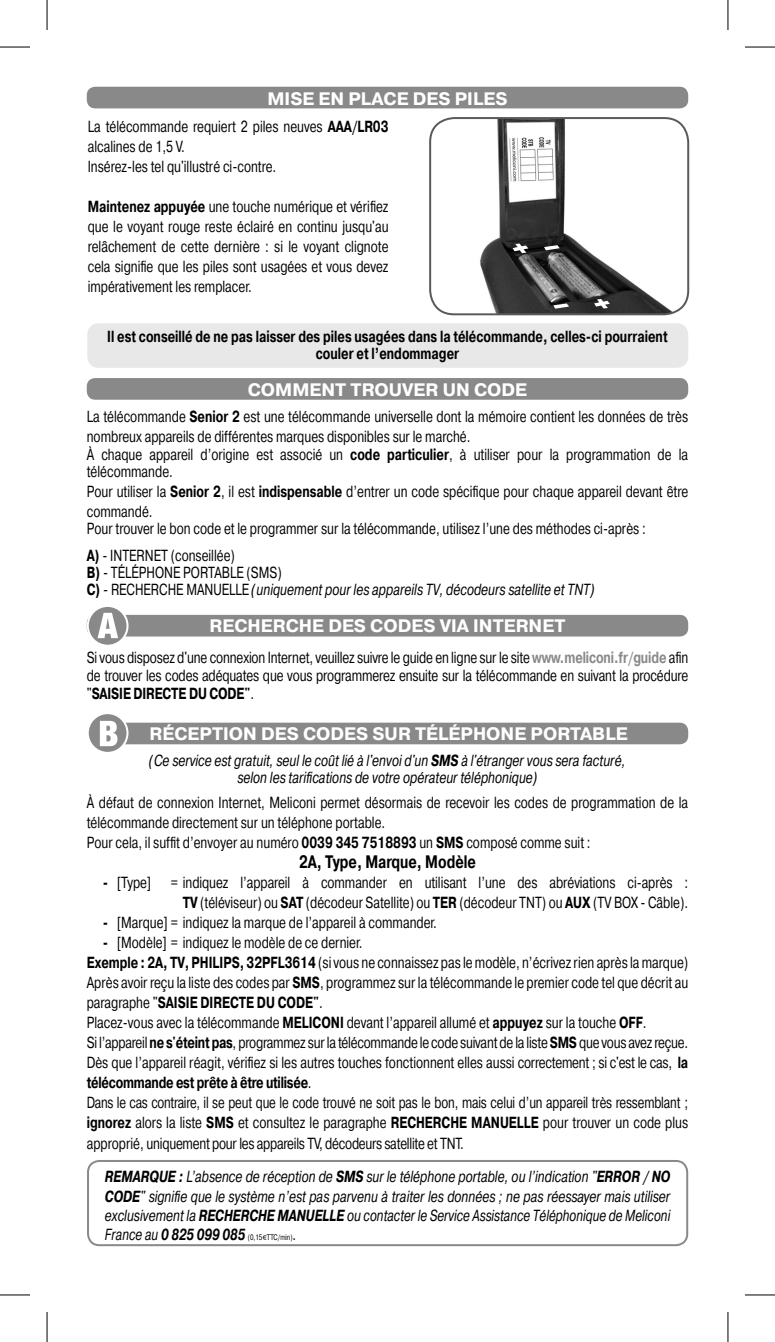
<style>
.page{position:relative;width:775px;height:1342px;background:#fff}
.page>*{position:absolute;margin:0;border:0;box-sizing:border-box;transform-origin:0 0}
.t1{font:700 18px "Pragmatica TT";color:#fff}
.t2{font:700 18px "Pragmatica TT";color:#000;scale:.75 1}
.t3{font:16px/20px "Pragmatica TT";color:#000;scale:.75 1}
.t4{font:italic 16px/17px "Pragmatica TT";color:#000;scale:.75 1}
.t5{font:700 16px/17px "Pragmatica TT";color:#000;text-align:center;scale:.75 1}
.t6{font:8px "Pragmatica TT";color:#000;scale:.75 1}
.s1{font-weight:700}
.s2{font-weight:700;font-style:normal}
.s3{font-style:normal}
.s4{font-weight:700;color:#898989}
.s5{font-style:italic;font-size:16px}
.s6{font-weight:700;font-style:italic;font-size:16px}
.s7{font-family:"Helvetica"}
.s8{font-size:16px}
</style>
<div class="page">
<div style="left:87px;top:378px;width:601px;height:22px;background:#898989;border-radius:9px"></div>
<div style="left:87px;top:87px;width:601px;height:21px;background:#898989;border-radius:9px"></div>
<div style="left:87px;top:615px;width:601px;height:21px;background:#898989;border-radius:9px"></div>
<div style="left:88px;top:606px;width:39px;height:39px;background:#898989;border-radius:50%"></div>
<div style="left:87px;top:605px;width:41px;height:41px;border:2px solid #fff;border-radius:50%"></div>
<svg style="left:97px;top:612px;width:21px;height:26px"></svg>
<div style="left:88px;top:722px;width:600px;height:22px;background:#898989;border-radius:9px"></div>
<svg style="left:88px;top:713px;width:39px;height:39px"></svg>
<div style="left:87px;top:712px;width:41px;height:41px;border:2px solid #fff;border-radius:50%"></div>
<svg style="left:100px;top:720px;width:17px;height:26px"></svg>
<div style="left:87px;top:1159px;width:601px;height:86px;border:2px solid #898989;border-radius:11px"></div>
<div style="left:87px;top:323px;width:601px;height:45px;background:#e8e8e8;border-radius:11px"></div>
<img style="left:480px;top:120px;width:192px;height:192px">
<div style="left:429px;top:117px;width:260px;height:198px;border:2px solid #5a5a5a;border-radius:24px"></div>
<svg style="left:512px;top:243px;width:16px;height:10px"></svg>
<svg style="left:553px;top:303px;width:16px;height:6px"></svg>
<svg style="left:544px;top:245px;width:15px;height:5px"></svg>
<svg style="left:594px;top:299px;width:15px;height:9px"></svg>
<hr style="left:0;top:47px;width:30px;height:1px;background:#000">
<hr style="left:744px;top:47px;width:30px;height:1px;background:#000">
<hr style="left:0;top:1294px;width:30px;height:1px;background:#000">
<hr style="left:744px;top:1294px;width:30px;height:1px;background:#000">
<hr style="left:47px;top:0;width:1px;height:30px;background:#000">
<hr style="left:47px;top:1311px;width:1px;height:30px;background:#000">
<hr style="left:727px;top:0;width:1px;height:30px;background:#000">
<hr style="left:727px;top:1311px;width:1px;height:30px;background:#000">
<p class="t1" style="left:267px;top:88px;width:241px">MISE EN PLACE DES PILES</p>
<p class="t3" style="left:88px;top:117px;width:402px">La télécommande requiert 2 piles neuves <span class="s1">AAA/LR03 </span>alcalines de 1,5 V.<br>Insérez-les tel qu'illustré ci-contre.</p>
<p class="t3" style="left:88px;top:197px;width:402px;text-align:justify"><span class="s1">Maintenez appuyée</span> une touche numérique et vérifiez que le voyant rouge reste éclairé en continu jusqu'au relâchement de cette dernière : si le voyant clignote cela signifie que les piles sont usagées et vous devez impérativement les remplacer.</p>
<p class="t5" style="left:107px;top:329px;width:748px">Il est conseillé de ne pas laisser des piles usagées dans la télécommande, celles-ci pourraient couler et l’endommager</p>
<p class="t1" style="left:248px;top:378px;width:281px">COMMENT TROUVER UN CODE</p>
<p class="t3" style="left:87px;top:407px;width:803px">La télécommande <span class="s1">Senior 2</span> est une télécommande universelle dont la mémoire contient les données de très nombreux appareils de différentes marques disponibles sur le marché.</p>
<p class="t3" style="left:87px;top:446px;width:803px;line-height:17px">À chaque appareil d’origine est associé un <span class="s1">code particulier</span>, à utiliser pour la programmation de la télécommande.</p>
<p class="t3" style="left:87px;top:481px;width:803px">Pour utiliser la <span class="s1">Senior 2</span>, il est <span class="s1">indispensable</span> d’entrer un code spécifique pour chaque appareil devant être commandé.</p>
<p class="t3" style="left:87px;top:515px;width:746px;line-height:27px">Pour trouver le bon code et le programmer sur la télécommande, utilisez l’une des méthodes ci-après :<br><span class="s1">A)</span> - INTERNET (conseillée)</p>
<p class="t4" style="left:87px;top:563px;width:678px"><span class="s2">B)</span> <span class="s3">- TÉLÉPHONE PORTABLE (SMS)<br></span><span class="s2">C)</span> <span class="s3">- RECHERCHE MANUELLE</span> (uniquement pour les appareils TV, décodeurs satellite et TNT)</p>
<p class="t1" style="left:209px;top:615px;width:357px">RECHERCHE DES CODES VIA INTERNET</p>
<p class="t3" style="left:87px;top:649px;width:803px;line-height:18px;text-align:justify">Si vous disposez d'une connexion Internet, veuillez suivre le guide en ligne sur le site <span class="s4">www.meliconi.fr/guide</span> afin de trouver les codes adéquates que vous programmerez ensuite sur la télécommande en suivant la procédure "<span class="s1">SAISIE DIRECTE DU CODE"</span>.</p>
<p class="t1" style="left:149px;top:723px;width:479px">RÉCEPTION DES CODES SUR TÉLÉPHONE PORTABLE</p>
<p class="t4" style="left:149px;top:751px;width:636px;text-align:center">(Ce service est gratuit, seul le coût lié à l'envoi d'un <span class="s1">SMS</span> à l'étranger vous sera facturé, selon les tarifications de votre opérateur téléphonique)</p>
<p class="t3" style="left:87px;top:793px;width:803px">À défaut de connexion Internet, Meliconi permet désormais de recevoir les codes de programmation de la télécommande directement sur un téléphone portable.<br>Pour cela, il suffit d’envoyer au numéro <span class="s1">0039 345 7518893</span> un <span class="s1">SMS</span> composé comme suit :</p>
<p class="t2" style="left:299px;top:851px;width:237px">2A, Type, Marque, Modèle</p>
<p class="t3" style="left:103px;top:873px;width:782px;text-align:right"><span class="s1">-</span> [Type] = indiquez l’appareil à commander en utilisant l’une des abréviations ci-après :<br><span class="s1">TV</span> (téléviseur) ou <span class="s1">SAT</span> (décodeur Satellite) ou <span class="s1">TER</span> (décodeur TNT) ou <span class="s1">AUX</span> (TV BOX - Câble).</p>
<p class="t3" style="left:103px;top:913px;width:447px"><span class="s1">-</span> [Marque] = indiquez la marque de l’appareil à commander.</p>
<p class="t3" style="left:87px;top:933px;width:803px;text-indent:16px"><span class="s1">-</span> [Modèle] = indiquez le modèle de ce dernier.<br><span class="s1">Exemple : 2A, TV, PHILIPS, 32PFL3614</span> (si vous ne connaissez pas le modèle, n’écrivez rien après la marque)<br>Après avoir reçu la liste des codes par <span class="s1">SMS</span>, programmez sur la télécommande le premier code tel que décrit au paragraphe "<span class="s1">SAISIE DIRECTE DU CODE"</span>.<br>Placez-vous avec la télécommande <span class="s1">MELICONI</span> devant l’appareil allumé et <span class="s1">appuyez</span> sur la touche <span class="s1">OFF</span>.<br>Si l’appareil <span class="s1">ne s'éteint pas</span>, programmez sur la télécommande le code suivant de la liste <span class="s1">SMS</span> que vous avez reçue.<br>Dès que l’appareil réagit, vérifiez si les autres touches fonctionnent elles aussi correctement ; si c'est le cas, <span class="s1">la télécommande est prête à être utilisée</span>.<br>Dans le cas contraire, il se peut que le code trouvé ne soit pas le bon, mais celui d’un appareil très ressemblant ; <span class="s1">ignorez</span> alors la liste <span class="s1">SMS</span> et consultez le paragraphe <span class="s1">RECHERCHE MANUELLE</span> pour trouver un code plus approprié, uniquement pour les appareils TV, décodeurs satellite et TNT.</p>
<p class="t4" style="left:105px;top:1167px;width:755px;line-height:19.2px;text-align:justify"><span class="s1">REMARQUE :</span> L’absence de réception de <span class="s1">SMS</span> sur le téléphone portable, ou l’indication "<span class="s1">ERROR / NO CODE</span>" signifie que le système n’est pas parvenu à traiter les données ; ne pas réessayer mais utiliser exclusivement la <span class="s1">RECHERCHE MANUELLE</span> ou contacter le Service Assistance Téléphonique de Meliconi</p>
<p class="t6" style="left:105px;top:1232px;width:256px"><span class="s5">France au</span> <span class="s6">0 825 099 085</span> (0,15<span class="s7">€</span>TTC/min)<span class="s8">.</span></p>
</div>
